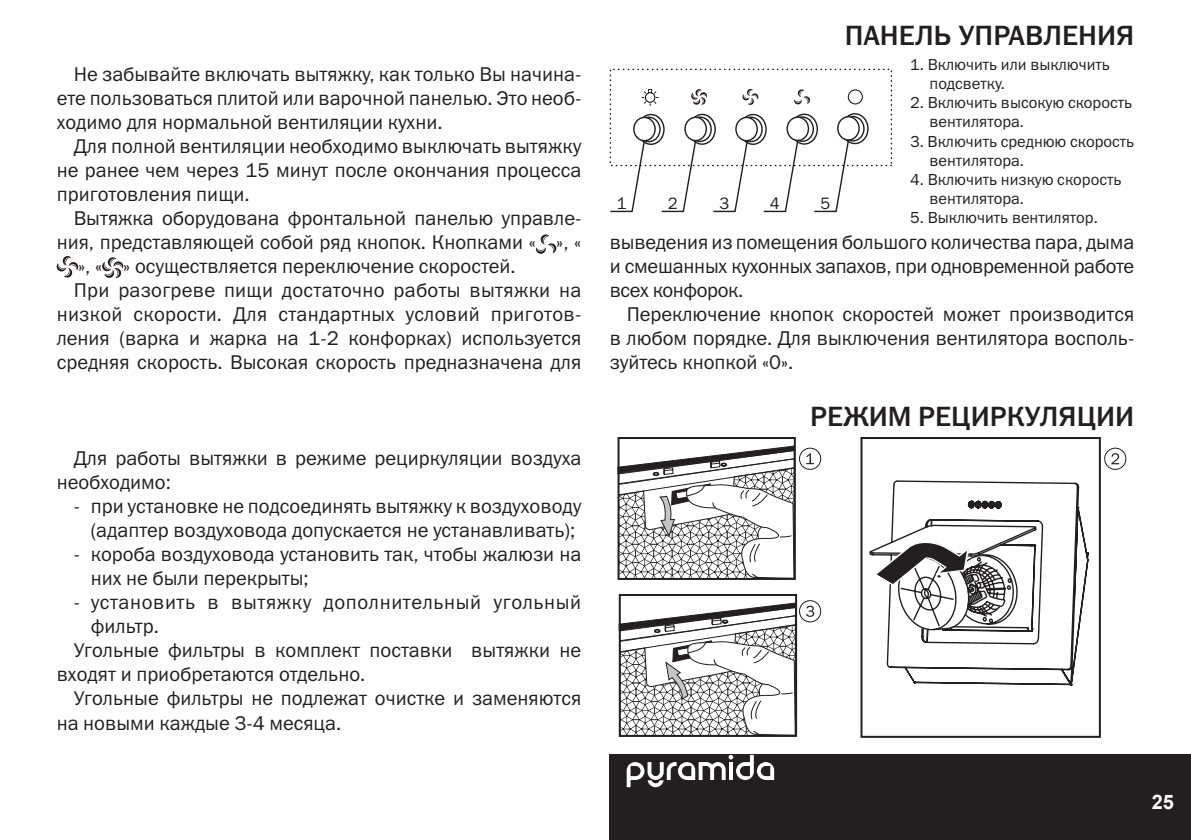
<style>
.page{position:relative;width:1191px;height:840px;background:#fff}
.page>*{position:absolute;margin:0;border:0;box-sizing:border-box;transform-origin:0 0}
.Раздел_Right{font:28px "Franklin Gothic Medium C";color:#231f20}
.Main_text{font:20px/24px "Franklin Gothic Book C";color:#231f20;text-align:justify}
.Main_text_spysok{font:20px/24px "Franklin Gothic Book C";color:#231f20;text-align:center}
.Main_text_spysok-2{font:20px/24px "Franklin Gothic Book C";letter-spacing:.03em;color:#231f20}
.t1{font:700 20px "Arial";color:#fff}
.t2{font:17px "Franklin Gothic";color:#231f20}
.Snosky{font:16px/19.2px "Franklin Gothic Book C";color:#231f20}
</style>
<div class="page">
<div style="left:609px;top:754px;width:582px;height:85px;background:#231f20"></div>
<svg style="left:626px;top:754px;width:148px;height:32px"></svg>
<svg style="left:536px;top:234px;width:20px;height:19px"></svg>
<svg style="left:57px;top:256px;width:21px;height:21px"></svg>
<svg style="left:102px;top:257px;width:21px;height:20px"></svg>
<svg style="left:638px;top:114px;width:26px;height:30px"></svg>
<div style="left:637px;top:114px;width:27px;height:31px;border:1px solid #231f20;border-radius:50%"></div>
<svg style="left:638px;top:117px;width:22px;height:24px"></svg>
<div style="left:637px;top:116px;width:23px;height:26px;border:1px solid #231f20;border-radius:50%"></div>
<div style="left:634px;top:117px;width:21px;height:24px;background:#fff;border-radius:50%"></div>
<div style="left:633px;top:117px;width:23px;height:24px;border:1px solid #231f20;border-radius:50%"></div>
<svg style="left:689px;top:114px;width:26px;height:30px"></svg>
<div style="left:688px;top:114px;width:28px;height:31px;border:1px solid #231f20;border-radius:50%"></div>
<svg style="left:689px;top:117px;width:22px;height:24px"></svg>
<div style="left:688px;top:116px;width:24px;height:26px;border:1px solid #231f20;border-radius:50%"></div>
<div style="left:685px;top:117px;width:21px;height:23px;background:#fff;border-radius:50%"></div>
<div style="left:684px;top:116px;width:23px;height:25px;border:1px solid #231f20;border-radius:50%"></div>
<svg style="left:740px;top:114px;width:26px;height:30px"></svg>
<div style="left:739px;top:114px;width:28px;height:31px;border:1px solid #231f20;border-radius:50%"></div>
<svg style="left:740px;top:117px;width:22px;height:24px"></svg>
<div style="left:739px;top:116px;width:24px;height:26px;border:1px solid #231f20;border-radius:50%"></div>
<div style="left:736px;top:117px;width:21px;height:24px;background:#fff;border-radius:50%"></div>
<div style="left:735px;top:117px;width:23px;height:24px;border:1px solid #231f20;border-radius:50%"></div>
<svg style="left:791px;top:114px;width:26px;height:30px"></svg>
<div style="left:790px;top:113px;width:28px;height:32px;border:1px solid #231f20;border-radius:50%"></div>
<svg style="left:791px;top:117px;width:22px;height:24px"></svg>
<div style="left:790px;top:116px;width:24px;height:26px;border:1px solid #231f20;border-radius:50%"></div>
<div style="left:787px;top:117px;width:21px;height:23px;background:#fff;border-radius:50%"></div>
<div style="left:786px;top:116px;width:23px;height:25px;border:1px solid #231f20;border-radius:50%"></div>
<svg style="left:842px;top:114px;width:26px;height:29px"></svg>
<div style="left:841px;top:113px;width:27px;height:31px;border:1px solid #231f20;border-radius:50%"></div>
<svg style="left:842px;top:116px;width:22px;height:25px"></svg>
<div style="left:841px;top:116px;width:23px;height:25px;border:1px solid #231f20;border-radius:50%"></div>
<div style="left:838px;top:117px;width:21px;height:23px;background:#fff;border-radius:50%"></div>
<div style="left:837px;top:116px;width:22px;height:25px;border:1px solid #231f20;border-radius:50%"></div>
<svg style="left:609px;top:138px;width:37px;height:75px"></svg>
<svg style="left:660px;top:138px;width:37px;height:75px"></svg>
<svg style="left:762px;top:138px;width:37px;height:75px"></svg>
<svg style="left:712px;top:138px;width:37px;height:75px"></svg>
<svg style="left:813px;top:138px;width:37px;height:75px"></svg>
<svg style="left:847px;top:89px;width:16px;height:15px"></svg>
<svg style="left:742px;top:89px;width:16px;height:16px"></svg>
<svg style="left:794px;top:89px;width:16px;height:16px"></svg>
<svg style="left:691px;top:89px;width:16px;height:16px"></svg>
<svg style="left:641px;top:89px;width:17px;height:17px"></svg>
<div style="left:617px;top:437px;width:179px;height:142px;border:2px solid #231f20"></div>
<svg style="left:617px;top:445px;width:178px;height:134px"></svg>
<div style="left:619px;top:593px;width:178px;height:143px;border:2px solid #231f20"></div>
<svg style="left:618px;top:602px;width:178px;height:134px"></svg>
<div style="left:860px;top:437px;width:240px;height:300px;border:2px solid #231f20"></div>
<div style="left:799px;top:447px;width:22px;height:22px;border:1px solid #231f20;border-radius:50%"></div>
<svg style="left:806px;top:453px;width:8px;height:11px"></svg>
<div style="left:1104px;top:447px;width:22px;height:22px;border:1px solid #231f20;border-radius:50%"></div>
<svg style="left:1111px;top:453px;width:8px;height:11px"></svg>
<div style="left:799px;top:599px;width:22px;height:23px;border:1px solid #231f20;border-radius:50%"></div>
<svg style="left:806px;top:605px;width:8px;height:11px"></svg>
<svg style="left:868px;top:553px;width:224px;height:184px"></svg>
<svg style="left:868px;top:480px;width:221px;height:205px"></svg>
<svg style="left:874px;top:538px;width:144px;height:93px"></svg>
<p class="Main_text" style="left:57px;top:62px;width:526px;text-indent:17px">Не забывайте включать вытяжку, как только Вы начина&shy;ете пользоваться плитой или варочной панелью. Это необ&shy;ходимо для нормальной вентиляции кухни.</p>
<p class="Main_text" style="left:57px;top:134px;width:526px;text-indent:17px">Для полной вентиляции необходимо выключать вытяжку не ранее чем через 15 минут после окончания процесса приготовления пищи.</p>
<p class="Main_text" style="left:74px;top:206px;width:509px">Вытяжка оборудована фронтальной панелью управле-</p>
<p class="Main_text" style="left:57px;top:230px;width:526px">ния, представляющей собой ряд кнопок. Кнопками « », «</p>
<p class="Main_text" style="left:78px;top:254px;width:439px">», « » осуществляется переключение скоростей.</p>
<p class="Main_text" style="left:57px;top:278px;width:526px;text-indent:17px">При разогреве пищи достаточно работы вытяжки на низкой скорости. Для стандартных условий приготов&shy;ления (варка и жарка на 1-2 конфорках) используется средняя скорость. Высокая скорость предназначена для</p>
<p class="Main_text" style="left:57px;top:446px;width:526px;text-indent:17px">Для работы вытяжки в режиме рециркуляции воздуха необходимо:</p>
<p class="Main_text_spysok" style="left:74px;top:494px;width:509px">- при установке не подсоединять вытяжку к воздуховоду (адаптер воздуховода допускается не устанавливать);</p>
<p class="Main_text_spysok" style="left:91px;top:542px;width:492px;text-align:left;text-indent:-17px">- короба воздуховода установить так, чтобы жалюзи на них не были перекрыты;</p>
<p class="Main_text_spysok-2" style="left:91px;top:590px;width:492px;text-indent:-17px">- установить в вытяжку дополнительный угольный фильтр.</p>
<p class="Main_text" style="left:57px;top:638px;width:526px;text-indent:17px">Угольные фильтры в комплект поставки вытяжки не входят и приобретаются отдельно.</p>
<p class="Main_text" style="left:57px;top:686px;width:526px;text-indent:17px">Угольные фильтры не подлежат очистке и заменяются на новыми каждые 3-4 месяца.</p>
<p class="t2" style="left:616px;top:192px;width:11px">1</p>
<p class="t2" style="left:667px;top:192px;width:11px">2</p>
<p class="t2" style="left:719px;top:192px;width:11px">3</p>
<p class="t2" style="left:770px;top:192px;width:11px">4</p>
<p class="t2" style="left:820px;top:192px;width:11px">5</p>
<p class="Раздел_Right" style="left:844px;top:20px;width:291px">ПАНЕЛЬ УПРАВЛЕНИЯ</p>
<p class="Snosky" style="left:929px;top:54px;width:182px;text-indent:-19px">1. Включить или выключить подсветку.</p>
<p class="Snosky" style="left:929px;top:93px;width:204px;text-indent:-19px">2. Включить высокую скорость вентилятора.</p>
<p class="Snosky" style="left:929px;top:131px;width:206px;text-indent:-19px">3. Включить среднюю скорость вентилятора.</p>
<p class="Snosky" style="left:929px;top:170px;width:193px;text-indent:-19px">4. Включить низкую скорость вентилятора.</p>
<p class="Snosky" style="left:910px;top:208px;width:189px">5. Выключить вентилятор.</p>
<p class="Main_text" style="left:609px;top:230px;width:526px">выведения из помещения большого количества пара, дыма и смешанных кухонных запахов, при одновременной работе всех конфорок.</p>
<p class="Main_text" style="left:609px;top:302px;width:526px;text-indent:17px">Переключение кнопок скоростей может производится в любом порядке. Для выключения вентилятора восполь&shy;зуйтесь кнопкой «0».</p>
<p class="Раздел_Right" style="left:810px;top:400px;width:325px">РЕЖИМ РЕЦИРКУЛЯЦИИ</p>
<p class="t1" style="left:1151px;top:788px;width:24px">25</p>
</div>
